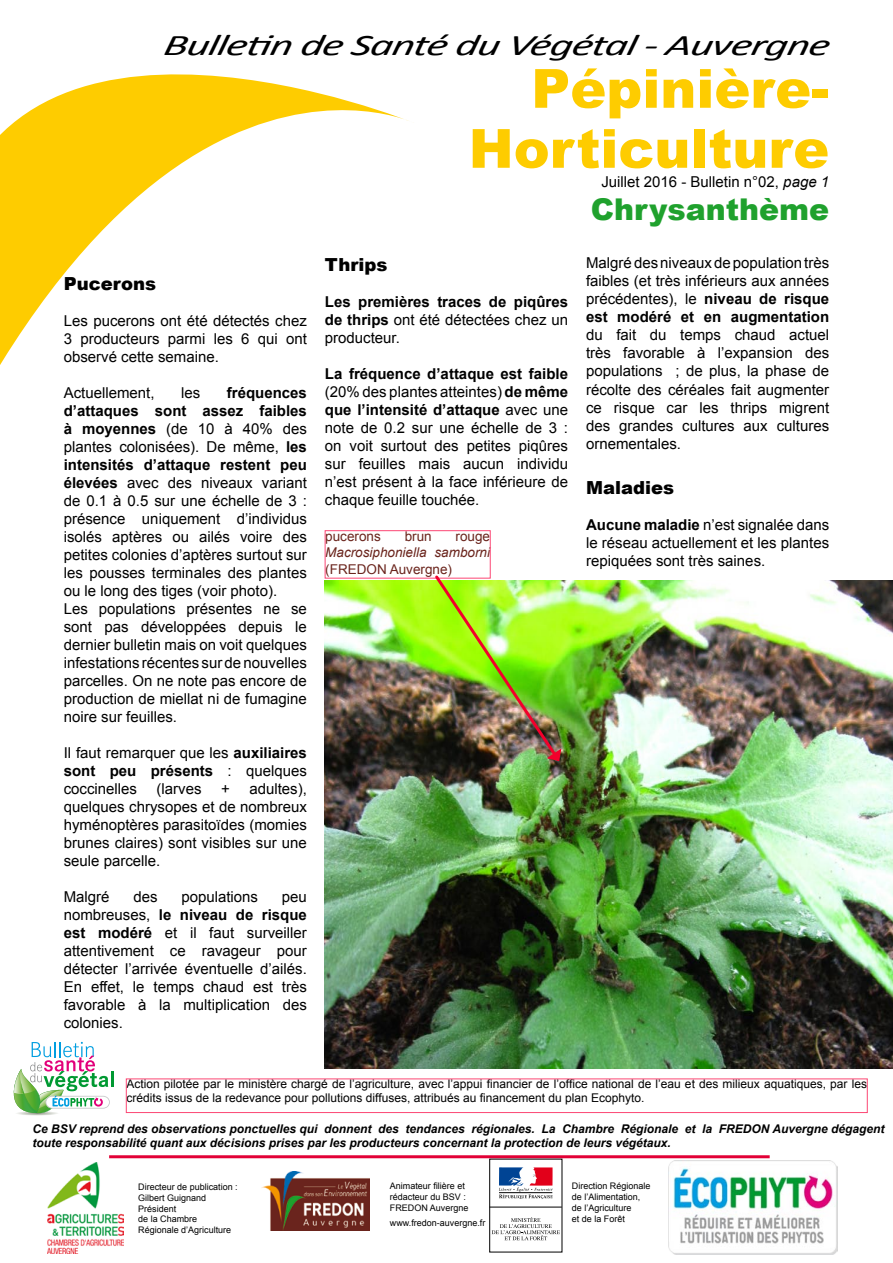
<style>
.page{position:relative;width:893px;height:1263px;background:#fff}
.page>*{position:absolute;margin:0;border:0;box-sizing:border-box;transform-origin:0 0}
.t1{font:900 54px/60px "Arial";color:#fecc00;text-align:right}
.t2{font:italic 30px "Calibri";color:#000;scale:1.5 1}
.t3{font:900 30px "Arial";color:#1fa12d}
.t4{font:900 18px "Arial";color:#000}
.t5{font:15px/18px "Arial";color:#000;text-align:justify}
.t6{font:700 15px/18px "Arial";color:#000;text-align:justify}
.t7{font:13.5px "Arial";color:#6a241c}
.t8{font:italic 13.5px "Arial";color:#6a241c}
.t9{font:italic 700 12px/14.4px "Arial";color:#000}
.t10{font:12px/14.4px "Arial";color:#000}
.t11{font:9px/10.8px "Arial";color:#000}
.s1{font-style:italic}
.s2{font-weight:700}
.s3{font-weight:400}
</style>
<div class="page">
<svg style="left:0;top:74px;width:414px;height:596px"></svg>
<hr style="left:109px;top:1155px;width:661px;height:3px;background:#e20036">
<img style="left:47px;top:1162px;width:77px;height:91px">
<img style="left:262px;top:1172px;width:108px;height:58px">
<svg style="left:499px;top:1167px;width:54px;height:32px"></svg>
<hr style="left:490px;top:1207px;width:72px;height:1px;background:#000">
<svg style="left:492px;top:1217px;width:68px;height:23px"></svg>
<img style="left:668px;top:1161px;width:169px;height:93px">
<svg style="left:14px;top:1110px;width:45px;height:5px"></svg>
<hr style="left:111px;top:1072px;width:3px;height:15px;background:#009932">
<svg style="left:14px;top:1042px;width:96px;height:72px"></svg>
<div style="left:126px;top:1079px;width:741px;height:34px;border:1px solid #fc4774"></div>
<img style="left:325px;top:580px;width:568px;height:489px">
<div style="left:325px;top:530px;width:165px;height:48px;border:1px solid #fc4774"></div>
<img style="left:432px;top:573px;width:129px;height:188px">
<h2 class="t2" style="left:162px;top:25px;width:450px">Bulletin de Santé du Végétal-Auvergne</h2>
<h1 class="t1" style="left:469px;top:57px;width:362px">Pépinière-<br>Horticulture</h1>
<p class="t5" style="left:601px;top:173px;width:229px">Juillet 2016 - Bulletin n°02, <span class="s1">page 1</span></p>
<h2 class="t3" style="left:591px;top:187px;width:240px">Chrysanthème</h2>
<p class="t4" style="left:64px;top:270px;width:94px">Pucerons</p>
<p class="t5" style="left:64px;top:312px;width:245px">Les pucerons ont été détectés chez 3 producteurs parmi les 6 qui ont observé cette semaine.</p>
<p class="t5" style="left:64px;top:384px;width:92px">Actuellement,</p>
<p class="t5" style="left:181px;top:384px;width:21px">les</p>
<p class="t5" style="left:64px;top:384px;width:245px;text-align:left;text-indent:163px"><span class="s2">fréquences d’attaques sont assez faibles à moyennes</span> (de 10 à 40% des plantes colonisées). De même, <span class="s2">les intensités d’attaque restent peu élevées</span> avec des niveaux variant de 0.1 à 0.5 sur une échelle de 3 : présence uniquement d’individus isolés aptères ou ailés voire des petites colonies d’aptères surtout sur les pousses terminales des plantes ou le long des tiges (voir photo).<br>Les populations présentes ne se sont pas développées depuis le dernier bulletin mais on voit quelques infestations récentes sur de nouvelles parcelles. On ne note pas encore de production de miellat ni de fumagine noire sur feuilles.</p>
<p class="t5" style="left:64px;top:744px;width:245px">Il faut remarquer que les <span class="s2">auxiliaires sont peu présents</span> : quelques coccinelles</p>
<p class="t5" style="left:64px;top:780px;width:245px;text-indent:186px">adultes), quelques chrysopes et de nombreux hyménoptères parasitoïdes (momies brunes claires) sont visibles sur une seule parcelle.</p>
<p class="t5" style="left:64px;top:888px;width:47px">Malgré</p>
<p class="t5" style="left:133px;top:888px;width:26px">des</p>
<p class="t5" style="left:181px;top:888px;width:78px">populations</p>
<p class="t5" style="left:157px;top:780px;width:47px">(larves</p>
<p class="t5" style="left:221px;top:780px;width:10px">+</p>
<p class="t5" style="left:64px;top:888px;width:245px;text-indent:218px">peu nombreuses, <span class="s2">le niveau de risque est modéré</span> et il faut surveiller attentivement ce ravageur pour détecter l’arrivée éventuelle d’ailés.<br>En effet, le temps chaud est très favorable à la multiplication des colonies.</p>
<p class="t4" style="left:325px;top:251px;width:64px">Thrips</p>
<p class="t6" style="left:325px;top:293px;width:245px">Les premières traces de piqûres de thrips <span class="s3">ont été détectées chez un producteur.</span></p>
<p class="t5" style="left:325px;top:365px;width:245px"><span class="s2">La fréquence d’attaque est faible </span>(20% des plantes atteintes) <span class="s2">de même que l’intensité d’attaque</span> avec une note de 0.2 sur une échelle de 3 : on voit surtout des petites piqûres sur feuilles mais aucun individu n’est présent à la face inférieure de chaque feuille touchée.</p>
<p class="t7" style="left:325px;top:527px;width:57px">pucerons</p>
<p class="t7" style="left:405px;top:527px;width:29px">brun</p>
<p class="t7" style="left:455px;top:527px;width:36px">rouge</p>
<p class="t8" style="left:325px;top:544px;width:166px">Macrosiphoniella samborni</p>
<p class="t7" style="left:325px;top:560px;width:128px">(FREDON Auvergne)</p>
<p class="t5" style="left:586px;top:254px;width:245px">Malgré des niveaux de population très faibles (et très inférieurs aux années précédentes), le <span class="s2">niveau de risque est modéré et en augmentation</span></p>
<p class="t5" style="left:586px;top:326px;width:245px">du fait du temps chaud actuel très favorable à l’expansion des populations ; de plus, la phase de récolte des céréales fait augmenter ce risque car les thrips migrent des grandes cultures aux cultures ornementales.</p>
<p class="t4" style="left:586px;top:474px;width:90px">Maladies</p>
<p class="t5" style="left:586px;top:515px;width:245px"><span class="s2">Aucune maladie</span> n’est signalée dans le réseau actuellement et les plantes repiquées sont très saines.</p>
<p class="t10" style="left:126px;top:1076px;width:742px">Action pilotée par le ministère chargé de l’agriculture, avec l’appui financier de l’office national de l’eau et des milieux aquatiques, par les crédits issus de la redevance pour pollutions diffuses, attribués au financement du plan Ecophyto.</p>
<p class="t9" style="left:33px;top:1122px;width:853px">Ce BSV reprend des observations ponctuelles qui donnent des tendances régionales. La Chambre Régionale et la FREDON Auvergne dégagent toute responsabilité quant aux décisions prises par les producteurs concernant la protection de leurs végétaux.</p>
<p class="t11" style="left:390px;top:1180px;width:80px">Animateur filière et rédacteur du BSV :<br>FREDON Auvergne</p>
<p class="t11" style="left:390px;top:1217px;width:97px">www.fredon-auvergne.fr</p>
<p class="t11" style="left:138px;top:1181px;width:101px">Directeur de publication :<br>Gilbert Guignand<br>Président<br>de la Chambre<br>Régionale d’Agriculture</p>
<p class="t11" style="left:572px;top:1181px;width:80px">Direction Régionale de l’Alimentation, de l’Agriculture<br>et de la Forêt</p>
</div>
